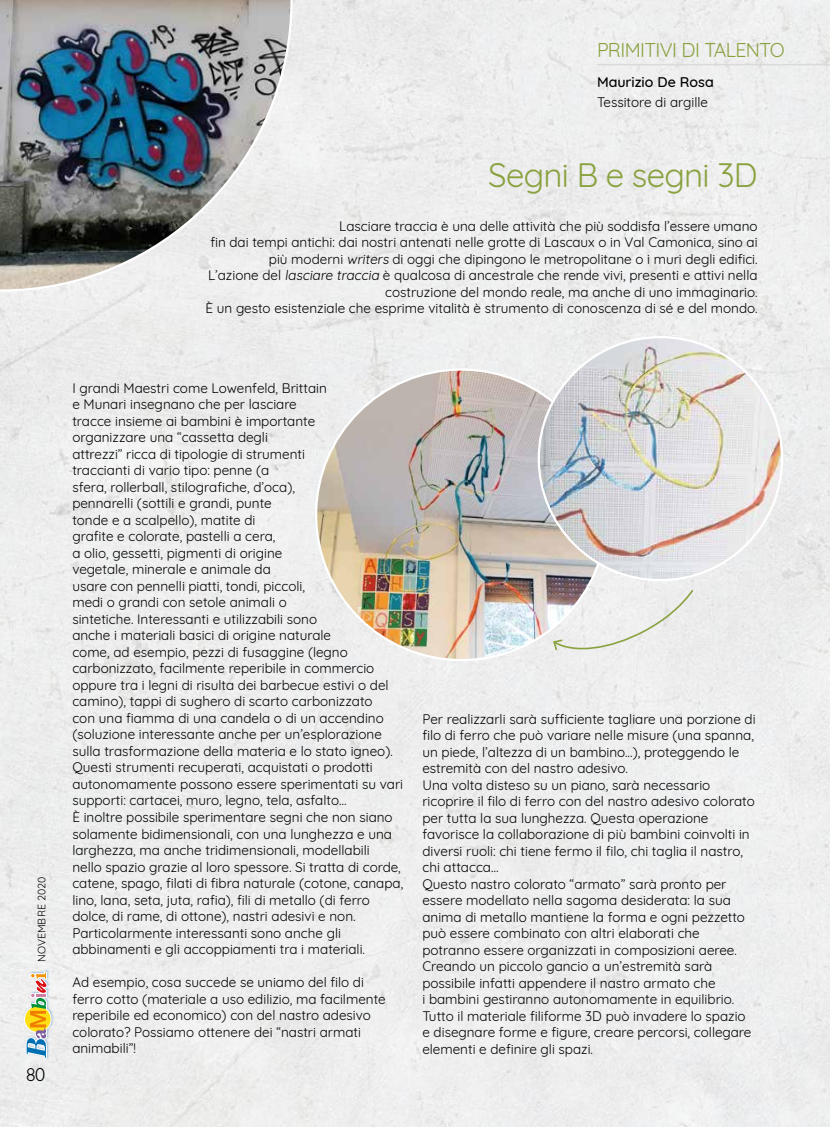
<style>
.page{position:relative;width:830px;height:1127px;background:#fff}
.page>*{position:absolute;margin:0;border:0;box-sizing:border-box;transform-origin:0 0}
.t1{font:33px "Quicksand";letter-spacing:-.02em;color:#89a23f}
.t2{font:19.5px "Quicksand";letter-spacing:-.035em;color:#89a23f}
.t3{font:18px "Quicksand";color:#000}
.t4{font:500 14.25px "Quicksand";color:#000}
.t5{font:13.5px/16.5px "Quicksand";color:#000}
.t6{font:10.5px "Quicksand";letter-spacing:.005em;color:#000}
</style>
<div class="page">
<div style="left:0;top:0;width:829px;height:1127px;background:#eee"></div>
<img style="left:23px;top:968px;width:31px;height:92px">
<svg style="left:24px;top:971px;width:27px;height:88px"></svg>
<img style="left:0;top:0;width:294px;height:293px">
<hr style="left:596px;top:64px;width:233px;height:1px;background:#dadada">
<svg style="left:551px;top:588px;width:143px;height:66px"></svg>
<img style="left:316px;top:369px;width:290px;height:291px;border-radius:145px">
<img style="left:538px;top:337px;width:243px;height:243px;border-radius:122px">
<p class="t6" style="left:33px;top:962px;width:87px;rotate:-90deg">NOVEMBRE 2020</p>
<h3 class="t3" style="left:26px;top:1060px;width:21px">80</h3>
<h2 class="t2" style="left:596px;top:35px;width:189px">PRIMITIVI DI TALENTO</h2>
<p class="t4" style="left:596px;top:70px;width:118px">Maurizio De Rosa</p>
<p class="t5" style="left:596px;top:93px;width:112px">Tessitore di argille</p>
<h1 class="t1" style="left:488px;top:150px;width:271px">Segni B e segni 3D</h1>
<p class="t5" style="left:205px;top:216px;width:553px;text-align:right">Lasciare traccia è una delle attività che più soddisfa l’essere umano<br>fin dai tempi antichi: dai nostri antenati nelle grotte di Lascaux o in Val Camonica, sino ai più moderni writers di oggi che dipingono le metropolitane o i muri degli edifici.<br>L’azione del lasciare traccia è qualcosa di ancestrale che rende vivi, presenti e attivi nella costruzione del mondo reale, ma anche di uno immaginario.<br>È un gesto esistenziale che esprime vitalità è strumento di conoscenza di sé e del mondo.</p>
<p class="t5" style="left:72px;top:378px;width:332px">I grandi Maestri come Lowenfeld, Brittain<br>e Munari insegnano che per lasciare<br>tracce insieme ai bambini è importante<br>organizzare una “cassetta degli<br>attrezzi” ricca di tipologie di strumenti<br>traccianti di vario tipo: penne (a<br>sfera, rollerball, stilografiche, d’oca),<br>pennarelli (sottili e grandi, punte<br>tonde e a scalpello), matite di<br>grafite e colorate, pastelli a cera,<br>a olio, gessetti, pigmenti di origine<br>vegetale, minerale e animale da<br>usare con pennelli piatti, tondi, piccoli,<br>medi o grandi con setole animali o<br>sintetiche. Interessanti e utilizzabili sono<br>anche i materiali basici di origine naturale<br>come, ad esempio, pezzi di fusaggine (legno carbonizzato, facilmente reperibile in commercio oppure tra i legni di risulta dei barbecue estivi o del camino), tappi di sughero di scarto carbonizzato<br>con una fiamma di una candela o di un accendino (soluzione interessante anche per un’esplorazione sulla trasformazione della materia e lo stato igneo).<br>Questi strumenti recuperati, acquistati o prodotti autonomamente possono essere sperimentati su vari supporti: cartacei, muro, legno, tela, asfalto…<br>È inoltre possibile sperimentare segni che non siano solamente bidimensionali, con una lunghezza e una larghezza, ma anche tridimensionali, modellabili<br>nello spazio grazie al loro spessore. Si tratta di corde, catene, spago, filati di fibra naturale (cotone, canapa, lino, lana, seta, juta, rafia), fili di metallo (di ferro dolce, di rame, di ottone), nastri adesivi e non.<br>Particolarmente interessanti sono anche gli abbinamenti e gli accoppiamenti tra i materiali.</p>
<p class="t5" style="left:72px;top:972px;width:315px">Ad esempio, cosa succede se uniamo del filo di ferro cotto (materiale a uso edilizio, ma facilmente reperibile ed economico) con del nastro adesivo colorato? Possiamo ottenere dei “nastri armati animabili”!</p>
<p class="t5" style="left:422px;top:709px;width:334px">Per realizzarli sarà sufficiente tagliare una porzione di filo di ferro che può variare nelle misure (una spanna, un piede, l’altezza di un bambino…), proteggendo le estremità con del nastro adesivo.<br>Una volta disteso su un piano, sarà necessario ricoprire il filo di ferro con del nastro adesivo colorato per tutta la sua lunghezza. Questa operazione favorisce la collaborazione di più bambini coinvolti in diversi ruoli: chi tiene fermo il filo, chi taglia il nastro, chi attacca…<br>Questo nastro colorato “armato” sarà pronto per essere modellato nella sagoma desiderata: la sua anima di metallo mantiene la forma e ogni pezzetto può essere combinato con altri elaborati che potranno essere organizzati in composizioni aeree.<br>Creando un piccolo gancio a un’estremità sarà possibile infatti appendere il nastro armato che<br>i bambini gestiranno autonomamente in equilibrio.<br>Tutto il materiale filiforme 3D può invadere lo spazio e disegnare forme e figure, creare percorsi, collegare elementi e definire gli spazi.</p>
</div>
